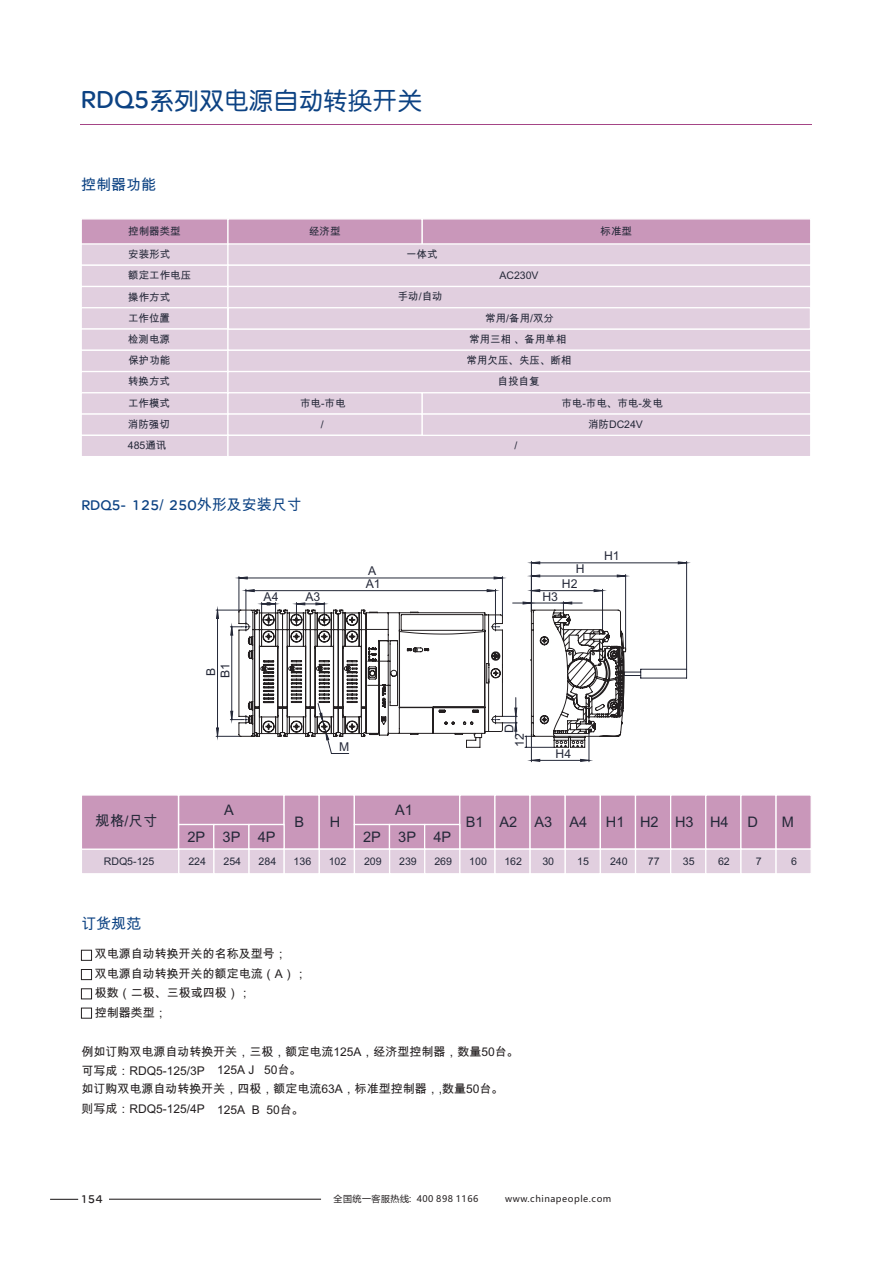
<style>
.page{position:relative;width:893px;height:1263px;background:#fff}
.page>*{position:absolute;margin:0;border:0;box-sizing:border-box;transform-origin:0 0}
.t1{font:24.75px "H Ye 3 gj";color:#0c4283}
.t2{font:15px "SE Optimist";color:#0c4283}
.t3{font:15px "Arial Unicode MS";color:#0c4283}
.t4{font:14.55px "Arial Unicode MS";color:#242838}
.t5{font:12.15px/14.2px "Arial Unicode MS";color:#242838}
.t6{font:12px/19.5px "Arial Unicode MS";color:#231f20}
.t7{font:12px "SE Optimist";color:#231f20}
.t8{font:10.5px/21.3px "Arial Unicode MS";color:#242838}
.t9{font:9px "Microsoft Ya Hei";letter-spacing:.06em;color:#231f20}
.s1{font-family:"SE Optimist";font-size:26.25px}
.s2{font-family:"Arial Unicode MS"}
</style>
<div class="page">
<hr style="left:531px;top:561px;width:1px;height:51px;background:#242838">
<hr style="left:686px;top:561px;width:1px;height:108px;background:#242838">
<hr style="left:641px;top:678px;width:46px;height:1px;background:#242838">
<hr style="left:641px;top:669px;width:46px;height:1px;background:#242838">
<svg style="left:239px;top:575px;width:387px;height:186px"></svg>
<svg style="left:531px;top:561px;width:156px;height:3px"></svg>
<svg style="left:216px;top:601px;width:425px;height:147px"></svg>
<svg style="left:82px;top:219px;width:728px;height:237px;background:#e0ccdd"></svg>
<svg style="left:82px;top:795px;width:729px;height:78px;background:#d3adc9"></svg>
<div style="left:81px;top:950px;width:11px;height:10px;border:1px solid #231f20"></div>
<div style="left:81px;top:969px;width:11px;height:11px;border:1px solid #231f20"></div>
<div style="left:81px;top:988px;width:11px;height:11px;border:1px solid #231f20"></div>
<div style="left:81px;top:1008px;width:11px;height:10px;border:1px solid #231f20"></div>
<hr style="left:109px;top:1199px;width:212px;height:1px;background:#231f20">
<svg style="left:50px;top:1199px;width:28px;height:1px"></svg>
<hr style="left:81px;top:124px;width:731px;height:1px;background:#a54586">
<h1 class="t1" style="left:81px;top:88px;width:343px"><span class="s1">RDQ5</span>系列双电源自动转换开关</h1>
<p class="t3" style="left:81px;top:179px;width:76px">控制器功能</p>
<p class="t8" style="left:128px;top:222px;width:54px">控制器类型</p>
<p class="t8" style="left:309px;top:221px;width:33px">经济型</p>
<p class="t8" style="left:601px;top:221px;width:33px">标准型</p>
<p class="t8" style="left:128px;top:244px;width:65px">安装形式<br>额定工作电压操作方式<br>工作位置<br>检测电源<br>保护功能<br>转换方式<br>工作模式<br>消防强切<br>485通讯</p>
<p class="t8" style="left:406px;top:244px;width:33px">一体式</p>
<p class="t8" style="left:499px;top:266px;width:41px">AC230V</p>
<p class="t8" style="left:398px;top:287px;width:46px">手动/自动</p>
<p class="t8" style="left:467px;top:308px;width:106px;text-align:center">常用/备用/双分<br>常用三相 、备用单相常用欠压、失压、断相自投自复</p>
<p class="t8" style="left:300px;top:393px;width:47px">市电-市电</p>
<p class="t8" style="left:561px;top:393px;width:103px">市电-市电、市电-发电</p>
<p class="t8" style="left:321px;top:414px;width:4px">/</p>
<p class="t8" style="left:588px;top:414px;width:56px">消防DC24V</p>
<p class="t8" style="left:514px;top:436px;width:4px">/</p>
<p class="t2" style="left:81px;top:497px;width:222px">RDQ5<span class="s2">-</span> 125<span class="s2">/</span> 250<span class="s2">外形及安装尺寸</span></p>
<p class="t5" style="left:264px;top:591px;width:16px">A4</p>
<p class="t5" style="left:305px;top:591px;width:16px">A3</p>
<p class="t5" style="left:368px;top:565px;width:10px">A</p>
<p class="t5" style="left:366px;top:578px;width:16px">A1</p>
<p class="t5" style="left:576px;top:563px;width:10px">H</p>
<p class="t5" style="left:562px;top:578px;width:17px">H2</p>
<p class="t5" style="left:542px;top:590px;width:17px">H3</p>
<p class="t5" style="left:604px;top:550px;width:17px">H1</p>
<p class="t4" style="left:95px;top:816px;width:64px">规格/尺寸</p>
<p class="t5" style="left:205px;top:678px;width:16px;rotate:-90deg">B<br>B1</p>
<p class="t5" style="left:339px;top:741px;width:12px">M</p>
<p class="t5" style="left:503px;top:733px;width:10px;rotate:-90deg">D</p>
<p class="t5" style="left:514px;top:747px;width:15px;rotate:-90deg">12</p>
<p class="t5" style="left:555px;top:748px;width:17px">H4</p>
<p class="t4" style="left:224px;top:804px;width:11px">A</p>
<p class="t4" style="left:295px;top:816px;width:11px">B</p>
<p class="t4" style="left:330px;top:816px;width:12px">H</p>
<p class="t4" style="left:395px;top:804px;width:19px">A1</p>
<p class="t4" style="left:187px;top:831px;width:90px">2P 3P 4P</p>
<p class="t4" style="left:363px;top:831px;width:90px">2P 3P 4P</p>
<p class="t4" style="left:466px;top:816px;width:123px">B1 A2 A3 A4</p>
<p class="t4" style="left:606px;top:816px;width:124px">H1 H2 H3 H4</p>
<p class="t4" style="left:747px;top:816px;width:12px">D</p>
<p class="t4" style="left:782px;top:816px;width:14px">M</p>
<p class="t8" style="left:104px;top:851px;width:52px">RDQ5-125</p>
<p class="t8" style="left:188px;top:851px;width:19px">224</p>
<p class="t8" style="left:223px;top:851px;width:19px">254</p>
<p class="t8" style="left:259px;top:852px;width:19px">284</p>
<p class="t8" style="left:294px;top:852px;width:19px">136</p>
<p class="t8" style="left:329px;top:852px;width:19px">102</p>
<p class="t8" style="left:364px;top:852px;width:19px">209</p>
<p class="t8" style="left:399px;top:852px;width:19px">239</p>
<p class="t8" style="left:434px;top:852px;width:19px">269</p>
<p class="t8" style="left:469px;top:852px;width:19px">100</p>
<p class="t8" style="left:504px;top:852px;width:19px">162</p>
<p class="t8" style="left:542px;top:852px;width:13px">30</p>
<p class="t8" style="left:577px;top:851px;width:13px">15</p>
<p class="t8" style="left:610px;top:851px;width:19px">240</p>
<p class="t8" style="left:648px;top:851px;width:13px">77</p>
<p class="t8" style="left:683px;top:851px;width:13px">35</p>
<p class="t8" style="left:718px;top:852px;width:13px">62</p>
<p class="t8" style="left:756px;top:851px;width:7px">7</p>
<p class="t8" style="left:791px;top:852px;width:7px">6</p>
<p class="t3" style="left:81px;top:918px;width:62px">订货规范</p>
<p class="t6" style="left:95px;top:945px;width:213px">双电源自动转换开关的名称及型号；<br>双电源自动转换开关的额定电流（A）；极数（二极、三极或四极）；<br>控制器类型；</p>
<p class="t6" style="left:81px;top:1043px;width:439px">例如订购双电源自动转换开关，三极，额定电流125A，经济型控制器，数量50台。可写成：RDQ5-125/3P 125A J 50台。</p>
<p class="t6" style="left:81px;top:1080px;width:424px">如订购双电源自动转换开关，四极，额定电流63A，标准型控制器，,数量50台。则写成：RDQ5-125/4P 125A B 50台。</p>
<p class="t7" style="left:80px;top:1192px;width:24px">154</p>
<p class="t9" style="left:333px;top:1194px;width:147px">全国统一客服热线: 400 898 1166</p>
<p class="t9" style="left:505px;top:1194px;width:108px">www.chinapeople.com</p>
</div>
